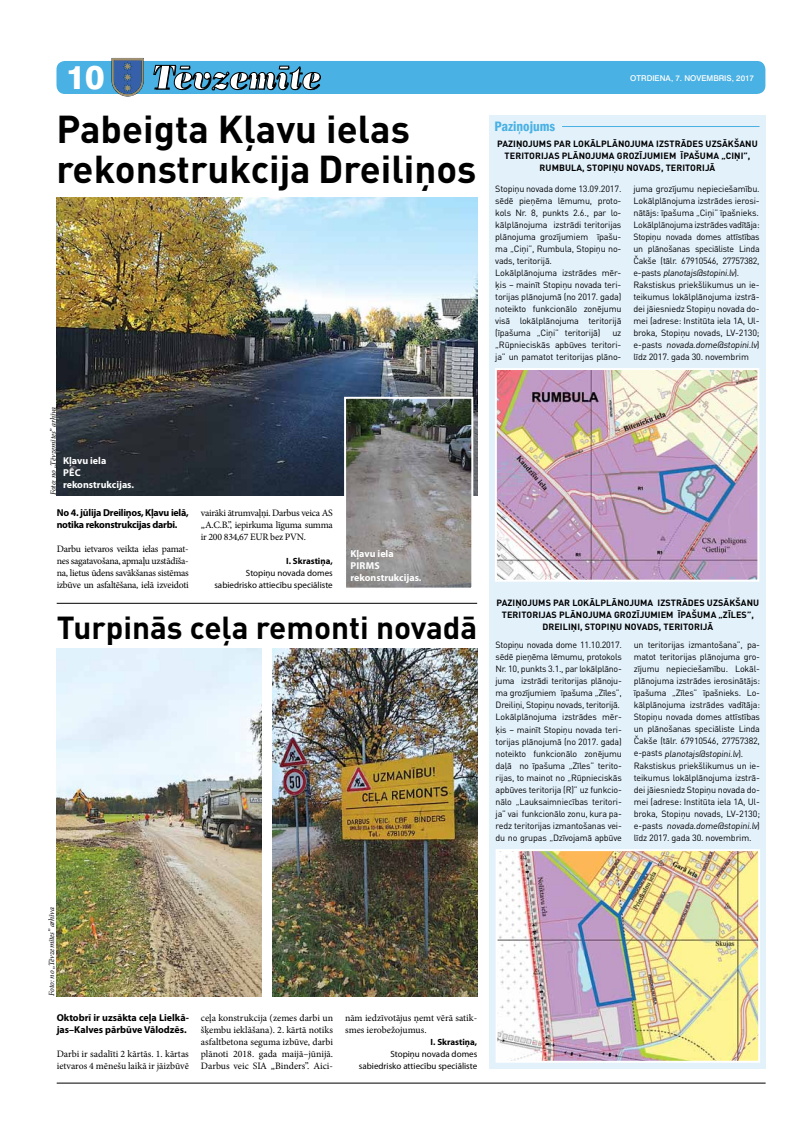
<style>
.page{position:relative;width:794px;height:1129px;background:#fff}
.page>*{position:absolute;margin:0;border:0;box-sizing:border-box;transform-origin:0 0}
.t1{font:700 38.4px/40.5px "DIN Pro";color:#000}
.t2{font:800 33px "Swiss 721 TL";color:#fff}
.t3{font:700 31.4px "DIN Pro";color:#000}
.t4{font:600 condensed 14px "Franklin Gothic";color:#49b1e3}
.t5{font:700 10px/12px "Myriad Pro";color:#fff}
.t6{font:700 10px/12px "Myriad Pro";letter-spacing:-.025em;color:#000}
.t7{font:700 10px/12px "Myriad Pro";color:#000}
.t8{font:9.8px/12px "Minion Pro";letter-spacing:-.01em;color:#000;text-align:justify}
.t9{font:9px/12px "DIN Pro";letter-spacing:-.02em;color:#000}
.t10{font:700 9px/12px "DIN Pro";letter-spacing:.01em;color:#000}
.t11{font:9px/12px "Myriad Pro";color:#000;text-align:right}
.t12{font:700 9px "Myriad Pro";color:#000}
.t13{font:italic 8px "Minion Pro";letter-spacing:-.01em;color:#000}
.t14{font:500 8px "Swiss 721 TL";color:#fff}
</style>
<div class="page">
<hr style="left:57px;top:1082px;width:708px;height:1px;background:#000">
<div style="left:56px;top:61px;width:709px;height:33px;background:#49b1e3;border-radius:9px"></div>
<svg style="left:112px;top:58px;width:32px;height:38px"></svg>
<svg style="left:153px;top:65px;width:168px;height:26px"></svg>
<div style="left:489px;top:115px;width:276px;height:953px;background:#e3f1fb"></div>
<hr style="left:562px;top:126px;width:197px;height:1px;background:#49b1e3">
<img style="left:498px;top:371px;width:258px;height:207px">
<div style="left:495px;top:368px;width:264px;height:213px;border:2px solid #fff"></div>
<img style="left:498px;top:852px;width:259px;height:207px">
<div style="left:495px;top:849px;width:265px;height:213px;border:2px solid #fff"></div>
<img style="left:57px;top:198px;width:420px;height:297px">
<img style="left:347px;top:400px;width:123px;height:186px">
<div style="left:344px;top:397px;width:129px;height:192px;border:2px solid #fff"></div>
<hr style="left:57px;top:603px;width:420px;height:1px;background:#000">
<img style="left:57px;top:648px;width:204px;height:348px">
<img style="left:273px;top:648px;width:204px;height:348px">
<h2 class="t2" style="left:66px;top:56px;width:40px">10</h2>
<p class="t14" style="left:630px;top:72px;width:125px">OTRDIENA, 7. NOVEMBRIS, 2017</p>
<h1 class="t1" style="left:56px;top:107px;width:422px">PABEIGTA KĻAVU IELAS<br>REKONSTRUKCIJA DREILIŅOS</h1>
<p class="t13" style="left:48px;top:495px;width:90px;rotate:-90deg">Foto: no „Tēvzemītes” arhīva</p>
<p class="t5" style="left:63px;top:453px;width:73px">Kļavu iela<br>pēc rekonstrukcijas.</p>
<p class="t6" style="left:57px;top:506px;width:133px">No 4. jūlija Dreiliņos, Kļavu ielā, notika rekonstrukcijas darbi.</p>
<p class="t8" style="left:57px;top:543px;width:134px">Darbu ietvaros veikta ielas pamat&shy;nes sagatavošana, apmaļu uzstādīša&shy;na, lietus ūdens savākšanas sistēmas izbūve un asfaltēšana, ielā izveidoti</p>
<p class="t8" style="left:201px;top:507px;width:134px">vairāki ātrumvaļņi. Darbus veica AS „A.C.B.”, iepirkuma līguma summa ir 200 834,67 EUR bez PVN.</p>
<p class="t12" style="left:286px;top:555px;width:48px">I. Skrastiņa,</p>
<p class="t11" style="left:214px;top:567px;width:120px">Stopiņu novada domes sabiedrisko attiecību speciāliste</p>
<p class="t5" style="left:350px;top:547px;width:73px">Kļavu iela<br>pirms rekonstrukcijas.</p>
<h3 class="t3" style="left:57px;top:606px;width:422px">TURPINĀS CEĻA REMONTI NOVADĀ</h3>
<h3 class="t4" style="left:494px;top:117px;width:62px">Paziņojums</h3>
<p class="t10" style="left:504px;top:138px;width:248px;text-indent:-7px">PAZIŅOJUMS PAR LO KĀLPLĀNOJUMA IZSTRĀDES UZSĀKŠANU<br>TERITORIJAS PLĀNOJUMA GRO</p>
<p class="t10" style="left:634px;top:150px;width:117px">ZĪJUMIEM ĪPAŠUMA „CIŅI”,</p>
<p class="t10" style="left:539px;top:162px;width:26px">RUMBUL</p>
<p class="t10" style="left:576px;top:162px;width:57px">A, STOPIŅU NOV</p>
<p class="t10" style="left:644px;top:162px;width:73px">ADS, TERITORIJĀ</p>
<p class="t9" style="left:495px;top:182px;width:128px">Stopiņu novada dome 13.09.2017. sēdē pieņēma lēmumu, proto&shy;kols Nr. 8, punkts 2.6., par lo&shy;kālplānojuma izstrādi teritorijas plānojuma grozījumiem īpašu&shy;ma „Ciņi”, Rumbula, Stopiņu no&shy;vads, teritorijā.<br>Lokālplānojuma izstrādes mēr&shy;ķis – mainīt Stopiņu novada teri&shy;torijas plānojumā (no 2017. gada) noteikto funkcionālo zonējumu visā lokālplānojuma teritorijā (īpašuma „Ciņi” teritorijā)</p>
<p class="t9" style="left:495px;top:326px;width:128px;text-align:justify;text-indent:117px">uz „Rūpnieciskās apbūves teritori&shy;ja” un pamatot teritorijas plāno-</p>
<p class="t9" style="left:633px;top:182px;width:128px">juma grozījumu nepieciešamību.<br>Lokālplānojuma izstrādes ierosi&shy;nātājs: īpašuma „Ciņi” īpašnieks.<br>Lokālplānojuma izstrādes vadītāja:<br>Stopiņu novada domes attīstības un plānošanas speciāliste Linda Čakše (tālr. 67910546, 27757382, e - p a sts planotajs@stopini.lv) .<br>Rakstiskus priekšlikumus un ie&shy;teikumus lokālplānojuma izstrā&shy;dei jāiesniedz Stopiņu novada do&shy;mei (adrese: Institūta iela 1A, Ul&shy;broka, Stopiņu novads, LV-2130; e - p a sts novada. dome@stopini.lv) līdz 2017. gada 30. novembrim</p>
<p class="t10" style="left:502px;top:596px;width:252px;text-indent:-5px">PAZIŅOJUMS PAR LO KĀLPLĀNOJUMA IZSTRĀDES UZSĀKŠANU<br>TERITORIJAS PLĀNOJUMA GRO</p>
<p class="t10" style="left:632px;top:608px;width:123px">ZĪJUMIEM ĪPAŠUMA „ZĪLES”,</p>
<p class="t10" style="left:542px;top:620px;width:7px">DRE</p>
<p class="t10" style="left:560px;top:620px;width:72px">ILIŅI, STOPIŅU NOV</p>
<p class="t10" style="left:641px;top:620px;width:73px">ADS, TERITORIJĀ</p>
<p class="t9" style="left:495px;top:638px;width:128px">Stopiņu novada dome 11.10.2017. sēdē pieņēma lēmumu, protokols Nr. 10, punkts 3.1., par lokālplāno&shy;juma izstrādi teritorijas plānoju&shy;ma grozījumiem īpašuma „Zīles”, Dreiliņi, Stopiņu novads, teritorijā.<br>Lokālplānojuma izstrādes mēr&shy;ķis – mainīt Stopiņu novada teri&shy;torijas plānojumā (no 2017. gada) noteikto funkcionālo zonējumu daļā no īpašuma „Zīles” terito&shy;rijas, to mainot no „Rūpnieciskās apbūves teritorija (R)” uz funkcio&shy;nālo „Lauksaimniecības teritori&shy;ja” vai funkcionālo zonu, kura pa&shy;redz teritorijas izmantošanas vei&shy;du no grupas „Dzīvojamā apbūve</p>
<p class="t9" style="left:634px;top:638px;width:128px">un teritorijas izmantošana”, pa&shy;matot teritorijas plānojuma gro&shy;zījumu nepieciešamību. Lokāl&shy;plānojuma izstrādes ierosinātājs: īpašuma „Zīles” īpašnieks. Lo&shy;kālplānojuma izstrādes vadītāja:<br>Stopiņu novada domes attīstības un plānošanas speciāliste Linda Čakše (tālr. 67910546, 27757382, e - p a sts planotajs@stopini.lv) .<br>Rakstiskus priekšlikumus un ie&shy;teikumus lokālplānojuma izstrā&shy;dei jāiesniedz Stopiņu novada do&shy;mei (adrese: Institūta iela 1A, Ul&shy;broka, Stopiņu novads, LV-2130; e - p a sts novada.dome@stopini.lv) līdz 2017. gada 30. novembrim.</p>
<p class="t13" style="left:46px;top:995px;width:90px;rotate:-90deg">Foto: no „Tēvzemītes” arhīva</p>
<p class="t7" style="left:57px;top:1010px;width:134px">Oktobrī ir uzsākta ceļa Lielkā&shy;jas–Kalves pārbūve Vālodzēs.</p>
<p class="t8" style="left:57px;top:1047px;width:134px">Darbi ir sadalīti 2 kārtās. 1. kārtas ietvaros 4 mēnešu laikā ir jāizbūvē</p>
<p class="t8" style="left:201px;top:1011px;width:134px">ceļa konstrukcija (zemes darbi un šķembu ieklāšana). 2. kārtā notiks asfaltbetona seguma izbūve, darbi plānoti 2018. gada maijā–jūnijā.<br>Darbus veic SIA „Binders”. Aici-</p>
<p class="t8" style="left:345px;top:1011px;width:134px">nām iedzīvotājus ņemt vērā satik&shy;smes ierobežojumus.</p>
<p class="t12" style="left:430px;top:1035px;width:48px">I. Skrastiņa,</p>
<p class="t11" style="left:359px;top:1047px;width:120px">Stopiņu novada domes sabiedrisko attiecību speciāliste</p>
</div>
